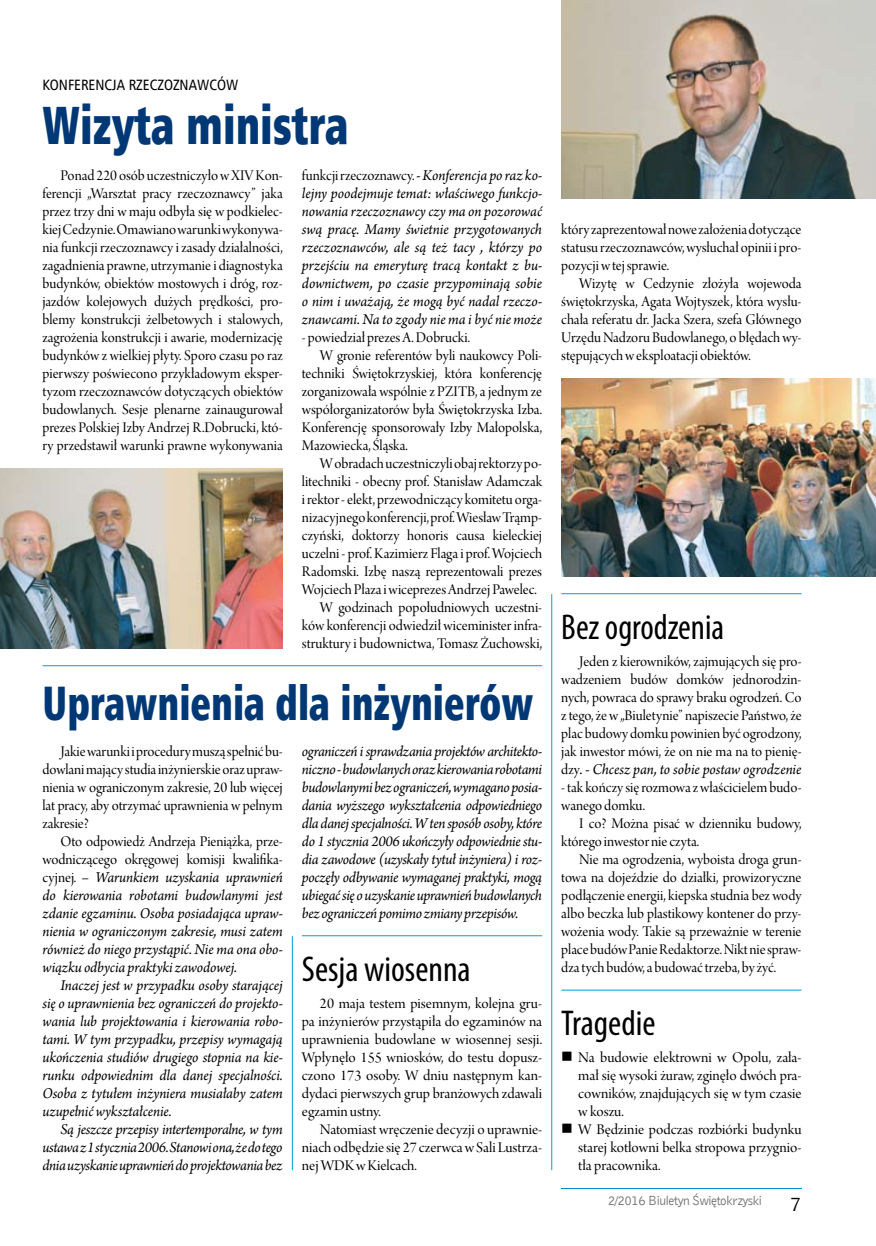
<style>
.page{position:relative;width:876px;height:1246px;background:#fff}
.page>*{position:absolute;margin:0;border:0;box-sizing:border-box;transform-origin:0 0}
.t1{font:54px "Humnst 777 X Blk Cn EU";color:#003876;scale:.8 1}
.t2{font:48px "Humnst 777 X Blk Cn EU";color:#003876;scale:.8 1}
.t3{font:condensed 36px "Myriad Pro";color:#000}
.t4{font:21px "Bell Gothic EU";color:#000}
.t5{font:15.75px/18px "Arno Pro Display";color:#000;text-align:justify}
.t6{font:italic 15.75px/18px "Arno Pro";letter-spacing:-.01em;color:#000;text-align:justify}
.t7{font:15px "Humnst 777 Cn EU";color:#000}
.t8{font:13.5px "Bell Gothic EU";letter-spacing:-.05em;color:#6f6f6e}
.s1{font-family:"Arno Pro";font-style:italic}
.s2{font-family:"Arno Pro Display";font-style:normal}
</style>
<div class="page">
<hr style="left:561px;top:1188px;width:240px;height:1px;background:#008bd2">
<hr style="left:561px;top:990px;width:240px;height:1px;background:#009ee3">
<hr style="left:302px;top:935px;width:240px;height:1px;background:#009ee3">
<hr style="left:561px;top:593px;width:240px;height:1px;background:#009ee3">
<hr style="left:43px;top:665px;width:499px;height:1px;background:#009ee3">
<hr style="left:551px;top:594px;width:1px;height:576px;background:#009ee3">
<hr style="left:292px;top:936px;width:1px;height:234px;background:#009ee3">
<img style="left:561px;top:0;width:315px;height:198px">
<img style="left:561px;top:378px;width:315px;height:198px">
<img style="left:0;top:468px;width:283px;height:180px">
<p class="t7" style="left:43px;top:75px;width:197px">KONFERENCJA RZECZOZNAWCÓW</p>
<h1 class="t1" style="left:43px;top:90px;width:384px">Wizyta ministra</h1>
<p class="t5" style="left:302px;top:167px;width:242px">funkcji rzeczoznawcy. <span class="s1">- Konferencja po raz ko-</span></p>
<p class="t6" style="left:302px;top:185px;width:242px">lejny poodejmuje temat: właściwego funkcjo&shy;nowania rzeczoznawcy czy ma on pozorować swą pracę. Mamy świetnie przygotowanych rzeczoznawców, ale są też tacy , którzy po przejściu na emeryturę tracą kontakt z bu&shy;downictwem, po czasie przypominają sobie o nim i uważają, że mogą być nadal rzeczo&shy;znawcami. Na to zgody nie ma i być nie może</p>
<p class="t5" style="left:302px;top:329px;width:170px">- powiedział prezes A. Dobrucki.</p>
<p class="t5" style="left:320px;top:347px;width:224px">W gronie referentów byli naukowcy Poli-</p>
<p class="t5" style="left:302px;top:365px;width:242px">techniki Świętokrzyskiej, która konferencję</p>
<p class="t5" style="left:302px;top:383px;width:242px">zorganizowała wspólnie z PZITB, a jednym ze</p>
<p class="t5" style="left:302px;top:401px;width:242px">współorganizatorów była Świętokrzyska Izba.</p>
<p class="t5" style="left:302px;top:419px;width:242px">Konferencję sponsorowały Izby Małopolska,</p>
<p class="t5" style="left:302px;top:437px;width:108px">Mazowiecka, Śląska.</p>
<p class="t5" style="left:320px;top:455px;width:224px">Wobradach uczestniczyli obaj rektorzy po-</p>
<p class="t5" style="left:302px;top:473px;width:242px">litechniki - obecny prof. Stanisław Adamczak</p>
<p class="t5" style="left:302px;top:491px;width:242px">irektor - elekt, przewodniczący komitetu orga-</p>
<p class="t5" style="left:302px;top:509px;width:242px">nizacyjnego konferencji, prof. Wiesław Trąmp-</p>
<p class="t5" style="left:302px;top:527px;width:242px">czyński, doktorzy honoris causa kieleckiej</p>
<p class="t5" style="left:302px;top:545px;width:242px">uczelni - prof. Kazimierz Flaga i prof. Wojciech</p>
<p class="t5" style="left:302px;top:563px;width:242px">Radomski. Izbę naszą reprezentowali prezes</p>
<p class="t5" style="left:302px;top:581px;width:237px">Wojciech Płaza iwiceprezes Andrzej Pawelec.</p>
<p class="t5" style="left:320px;top:599px;width:224px">W godzinach popołudniowych uczestni-</p>
<p class="t5" style="left:302px;top:617px;width:242px">ków konferencji odwiedził wiceminister infra-</p>
<p class="t5" style="left:302px;top:635px;width:242px">struktury i budownictwa, Tomasz Żuchowski,</p>
<p class="t5" style="left:43px;top:167px;width:242px;text-indent:18px">Ponad 220 osób uczestniczyło wXIV Kon&shy;ferencji „Warsztat pracy rzeczoznawcy” jaka przez trzy dni w maju odbyła się w podkielec&shy;kiej Cedzynie. Omawiano warunki wykonywa&shy;nia funkcji rzeczoznawcy i zasady działalności, zagadnienia prawne, utrzymanie i diagnostyka budynków, obiektów mostowych i dróg, roz&shy;jazdów kolejowych dużych prędkości, pro&shy;blemy konstrukcji żelbetowych i stalowych, zagrożenia konstrukcji i awarie, modernizację budynków z wielkiej płyty. Sporo czasu po raz pierwszy poświecono przykładowym eksper&shy;tyzom rzeczoznawców dotyczących obiektów budowlanych. Sesje plenarne zainaugurował prezes Polskiej Izby Andrzej R.Dobrucki, któ&shy;ry przedstawił warunki prawne wykonywania</p>
<h2 class="t2" style="left:43px;top:672px;width:615px">Uprawnienia dla inżynierów</h2>
<p class="t5" style="left:43px;top:743px;width:242px;text-indent:18px">Jakie warunki iprocedury muszą spełnić bu&shy;dowlani mający studia inżynierskie oraz upraw&shy;nienia w ograniczonym zakresie, 20 lub więcej lat pracy, aby otrzymać uprawnienia w pełnym zakresie?</p>
<p class="t5" style="left:43px;top:833px;width:242px;text-align:right">Oto odpowiedż Andrzeja Pieniążka, prze&shy;wodniczącego okręgowej komisji kwalifika-</p>
<p class="t6" style="left:43px;top:869px;width:242px"><span class="s2">cyjnej.</span> – Warunkiem uzyskania uprawnień do kierowania robotami budowlanymi jest zdanie egzaminu. Osoba posiadająca upraw&shy;nienia w ograniczonym zakresie, musi zatem również do niego przystąpić. Nie ma ona obo&shy;wiązku odbycia praktyki zawodowej.</p>
<p class="t6" style="left:42px;top:977px;width:242px;text-indent:18px">Inaczej jest w przypadku osoby starającej się o uprawnienia bez ograniczeń do projekto&shy;wania lub projektowania i kierowania robo&shy;tami. W tym przypadku, przepisy wymagają ukończenia studiów drugiego stopnia na kie&shy;runku odpowiednim dla danej specjalności.<br>Osoba z tytułem inżyniera musiałaby zatem uzupełnić wykształcenie.</p>
<p class="t6" style="left:42px;top:1121px;width:242px;text-indent:18px">Są jeszcze przepisy intertemporalne, w tym ustawa z1 stycznia 2006. Stanowi ona, że do tego dnia uzyskanie uprawnień do projektowania bez</p>
<p class="t6" style="left:302px;top:743px;width:242px">ograniczeń i sprawdzania projektów architekto&shy;niczno - budowlanych oraz kierowania robotami budowlanymi bez ograniczeń, wymagano posia&shy;dania wyższego wykształcenia odpowiedniego dla danej specjalności. Wten sposób osoby, które do 1 stycznia 2006 ukończyły odpowiednie stu&shy;dia zawodowe (uzyskały tytuł inżyniera) i roz&shy;poczęły odbywanie wymaganej praktyki, mogą ubiegać się ouzyskanie uprawnień budowlanych bez ograniczeń pomimo zmiany przepisów.</p>
<h3 class="t3" style="left:302px;top:947px;width:170px">Sesja wiosenna</h3>
<p class="t5" style="left:302px;top:995px;width:242px;text-indent:18px">20 maja testem pisemnym, kolejna gru&shy;pa inżynierów przystąpiła do egzaminów na uprawnienia budowlane w wiosennej sesji.<br>Wpłynęło 155 wniosków, do testu dopusz&shy;czono 173 osoby. W dniu następnym kan&shy;dydaci pierwszych grup branżowych zdawali egzamin ustny.</p>
<p class="t5" style="left:302px;top:1121px;width:242px;text-indent:18px">Natomiast wręczenie decyzji o uprawnie&shy;niach odbędzie się 27 czerwca wSali Lustrza&shy;nej WDK wKielcach.</p>
<p class="t5" style="left:561px;top:221px;width:242px">który zaprezentował nowe założenia dotyczące statusu rzeczoznawców, wysłuchał opinii i pro&shy;pozycji wtej sprawie.</p>
<p class="t5" style="left:561px;top:275px;width:242px;text-indent:18px">Wizytę w Cedzynie złożyła wojewoda świętokrzyska, Agata Wojtyszek, która wysłu&shy;chała referatu dr. Jacka Szera, szefa Głównego Urzędu Nadzoru Budowlanego, o błędach wy&shy;stępujących weksploatacji obiektów.</p>
<h3 class="t3" style="left:561px;top:605px;width:164px">Bez ogrodzenia</h3>
<p class="t5" style="left:561px;top:653px;width:242px;text-indent:18px">Jeden z kierowników, zajmujących się pro&shy;wadzeniem budów domków jednorodzin&shy;nych, powraca do sprawy braku ogrodzeń. Co ztego, że w„Biuletynie” napiszecie Państwo, że plac budowy domku powinien być ogrodzony, jak inwestor mówi, że on nie ma na to pienię-</p>
<p class="t6" style="left:561px;top:761px;width:242px"><span class="s2">dzy</span>. - Chcesz pan, to sobie postaw ogrodzenie</p>
<p class="t5" style="left:561px;top:779px;width:242px">- tak kończy się rozmowa zwłaścicielem budo&shy;wanego domku.</p>
<p class="t5" style="left:561px;top:815px;width:242px;text-indent:18px">I co? Można pisać w dzienniku budowy, którego inwestor nie czyta.</p>
<p class="t5" style="left:561px;top:851px;width:242px;text-indent:18px">Nie ma ogrodzenia, wyboista droga grun&shy;towa na dojeździe do działki, prowizoryczne podłączenie energii, kiepska studnia bez wody albo beczka lub plastikowy kontener do przy&shy;wożenia wody. Takie są przeważnie w terenie place budów Panie Redaktorze. Nikt nie spraw&shy;dza tych budów, a budować trzeba, by żyć.</p>
<h3 class="t3" style="left:561px;top:1001px;width:96px">Tragedie</h3>
<p class="t5" style="left:578px;top:1049px;width:225px;text-align:left">Na budowie elektrowni w Opolu, zała&shy;mał się wysoki żuraw, zginęło dwóch pra&shy;cowników, znajdujących się w tym czasie w koszu.<br>W Będzinie podczas rozbiórki budynku starej kotłowni belka stropowa przygnio&shy;tła pracownika.</p>
<p class="t8" style="left:608px;top:1192px;width:156px">2/2016 Biuletyn Świętokrzyski</p>
<h3 class="t4" style="left:790px;top:1190px;width:13px">7</h3>
</div>
